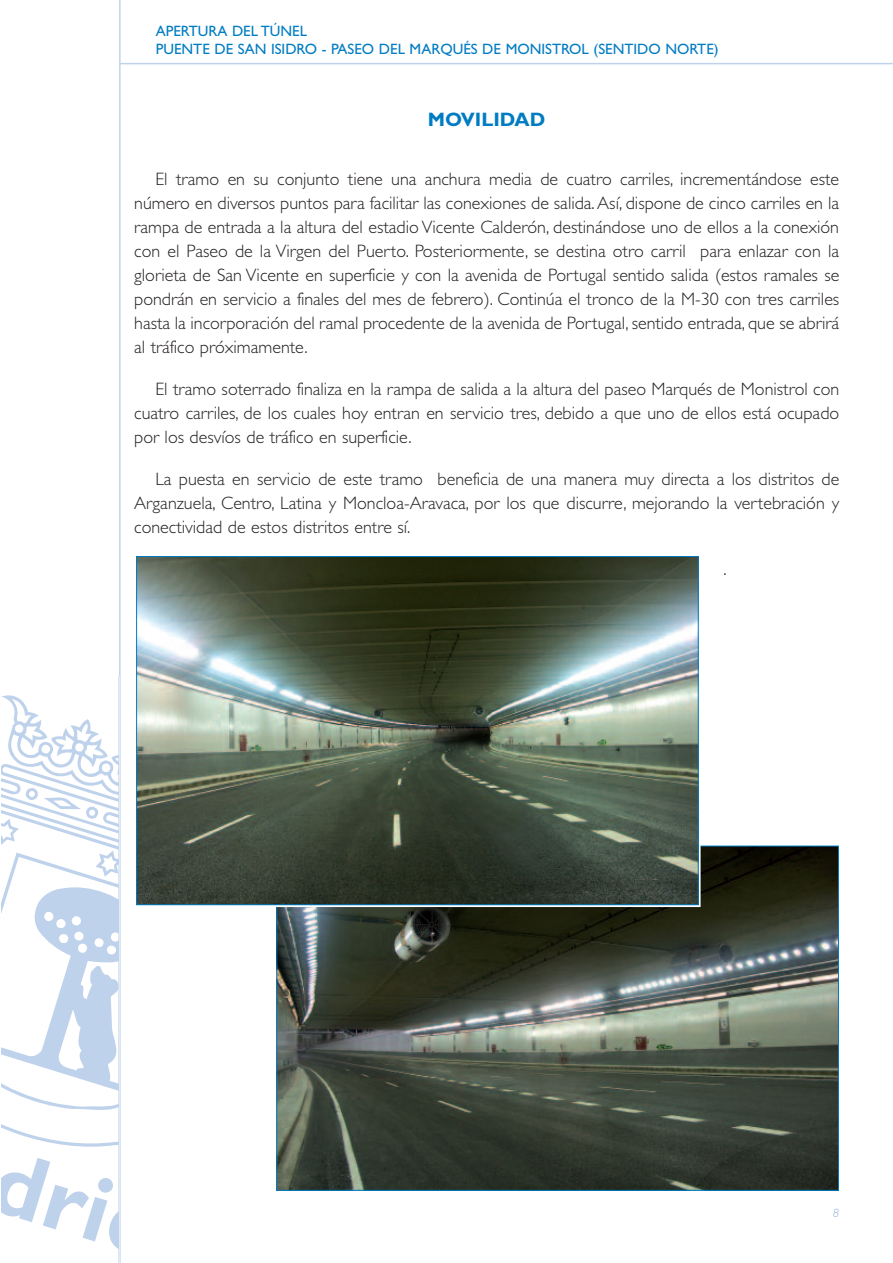
<style>
.page{position:relative;width:893px;height:1263px;background:#fff}
.page>*{position:absolute;margin:0;border:0;box-sizing:border-box;transform-origin:0 0}
.t1{font:700 19.5px "Gill Sans";color:#007cc2}
.t2{font:300 18px/24px "Gill Sans";color:#231f20;text-align:justify}
.t3{font:15px/18px "Gill Sans";color:#007cc2}
.t4{font:italic 300 12px "Gill Sans";color:#88afdc}
</style>
<div class="page">
<hr style="left:119px;top:0;width:2px;height:1263px;background:#c0d2eb">
<hr style="left:120px;top:63px;width:773px;height:1px;background:#c0d2eb">
<svg style="left:2px;top:677px;width:117px;height:586px"></svg>
<img style="left:278px;top:848px;width:559px;height:341px">
<img style="left:138px;top:558px;width:559px;height:345px">
<p class="t3" style="left:156px;top:22px;width:564px">APERTURA DEL TÚNEL<br>PUENTE DE SAN ISIDRO - PASEO DEL MARQUÉS DE MONISTROL (SENTIDO NORTE)</p>
<p class="t1" style="left:428px;top:112px;width:119px">MOVILIDAD</p>
<p class="t2" style="left:134px;top:168px;width:707px;text-indent:21px">El tramo en su conjunto tiene una anchura media de cuatro carriles, incrementándose este número en diversos puntos para facilitar las conexiones de salida.Así, dispone de cinco carriles en la rampa de entrada a la altura del estadio Vicente Calderón, destinándose uno de ellos a la conexión con el Paseo de la Virgen del Puerto. Posteriormente, se destina otro carril para enlazar con la glorieta de San Vicente en superficie y con la avenida de Portugal sentido salida (estos ramales se pondrán en servicio a finales del mes de febrero). Continúa el tronco de la M-30 con tres carriles hasta la incorporación del ramal procedente de la avenida de Portugal, sentido entrada, que se abrirá al tráfico próximamente.</p>
<p class="t2" style="left:134px;top:378px;width:707px;text-indent:21px">El tramo soterrado finaliza en la rampa de salida a la altura del paseo Marqués de Monistrol con cuatro carriles, de los cuales hoy entran en servicio tres, debido a que uno de ellos está ocupado por los desvíos de tráfico en superficie.</p>
<p class="t2" style="left:134px;top:468px;width:707px;text-indent:21px">La puesta en servicio de este tramo beneficia de una manera muy directa a los distritos de Arganzuela, Centro, Latina y Moncloa-Aravaca, por los que discurre, mejorando la vertebración y conectividad de estos distritos entre sí.</p>
<p class="t2" style="left:723px;top:558px;width:5px">.</p>
<p class="t4" style="left:833px;top:1208px;width:8px">8</p>
</div>
